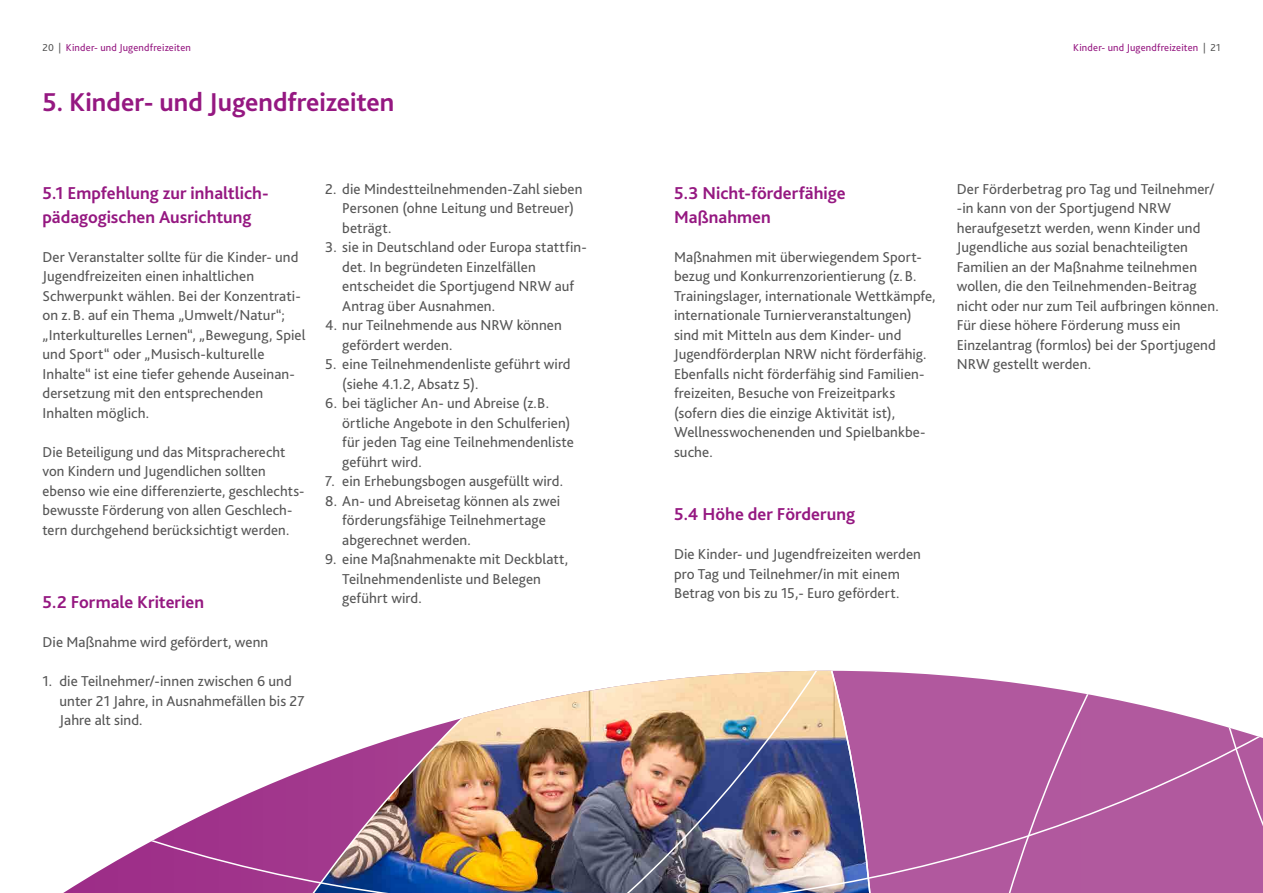
<style>
.page{position:relative;width:1263px;height:893px;background:#fff}
.page>*{position:absolute;margin:0;border:0;box-sizing:border-box;transform-origin:0 0}
.t1{font:700 27px "Bliss 2";color:#951881}
.t2{font:700 18px/24.3px "Bliss 2";color:#951881}
.t3{font:15px/19.5px "Bliss 2";letter-spacing:.005em;color:#565656}
.t4{font:10.5px "Bliss 2";letter-spacing:.015em;color:#951881}
.s1{color:#565656}
</style>
<div class="page">
<svg style="left:1052px;top:688px;width:114px;height:205px;background:#b663a4"></svg>
<svg style="left:1166px;top:711px;width:97px;height:182px;background:#b767a6"></svg>
<img style="left:63px;top:671px;width:989px;height:222px">
<p class="t4" style="left:43px;top:40px;width:150px"><span class="s1">20 |</span> Kinder- und Jugendfreizeiten</p>
<p class="t4" style="left:1073px;top:40px;width:149px">Kinder- und Jugendfreizeiten <span class="s1">| 21</span></p>
<h1 class="t1" style="left:43px;top:85px;width:353px">5. Kinder- und Jugendfreizeiten</h1>
<p class="t2" style="left:43px;top:180px;width:228px">5.1 Empfehlung zur inhaltlich&shy;pädagogischen Ausrichtung</p>
<p class="t3" style="left:43px;top:247px;width:264px">Der Veranstalter sollte für die Kinder- und Jugendfreizeiten einen inhaltlichen Schwerpunkt wählen. Bei der Konzentrati&shy;on z. B. auf ein Thema „Umwelt/Natur“; „Interkulturelles Lernen“, „Bewegung, Spiel und Sport“ oder „Musisch-kulturelle Inhalte“ ist eine tiefer gehende Auseinan&shy;dersetzung mit den entsprechenden Inhalten möglich.</p>
<p class="t3" style="left:43px;top:442px;width:263px">Die Beteiligung und das Mitspracherecht von Kindern und Jugendlichen sollten ebenso wie eine differenzierte, geschlechts&shy;bewusste Förderung von allen Geschlech&shy;tern durchgehend berücksichtigt werden.</p>
<p class="t2" style="left:43px;top:589px;width:163px">5.2 Formale Kriterien</p>
<p class="t3" style="left:43px;top:632px;width:227px">Die Maßnahme wird gefördert, wenn</p>
<p class="t3" style="left:60px;top:671px;width:246px;text-indent:-17px">1. die Teilnehmer/-innen zwischen 6 und unter 21 Jahre, in Ausnahmefällen bis 27<br>Jahre alt sind.</p>
<p class="t3" style="left:342px;top:179px;width:242px;text-indent:-17px">2. die Mindestteilnehmenden-Zahl sieben<br>Personen (ohne Leitung und Betreuer) beträgt.</p>
<p class="t3" style="left:342px;top:237px;width:246px;text-indent:-17px">3. sie in Deutschland oder Europa stattfin&shy;det. In begründeten Einzelfällen entscheidet die Sportjugend NRW auf Antrag über Ausnahmen.</p>
<p class="t3" style="left:342px;top:315px;width:221px;text-indent:-17px">4. nur Teilnehmende aus NRW können gefördert werden.</p>
<p class="t3" style="left:342px;top:354px;width:230px;text-indent:-17px">5. eine Teilnehmendenliste geführt wird (siehe 4.1.2, Absatz 5).</p>
<p class="t3" style="left:342px;top:393px;width:233px;text-indent:-17px">6. bei täglicher An- und Abreise (z.B. örtliche Angebote in den Schulferien) für jeden Tag eine Teilnehmendenliste geführt wird.</p>
<p class="t3" style="left:325px;top:471px;width:239px">7. ein Erhebungsbogen ausgefüllt wird.</p>
<p class="t3" style="left:342px;top:491px;width:220px;text-indent:-17px">8. An- und Abreisetag können als zwei förderungsfähige Teilnehmertage abgerechnet werden.</p>
<p class="t3" style="left:342px;top:549px;width:227px;text-indent:-17px">9. eine Maßnahmenakte mit Deckblatt,<br>Teilnehmendenliste und Belegen geführt wird.</p>
<p class="t2" style="left:674px;top:180px;width:173px">5.3 Nicht-förderfähige<br>Maßnahmen</p>
<p class="t3" style="left:674px;top:247px;width:263px">Maßnahmen mit überwiegendem Sport&shy;bezug und Konkurrenzorientierung (z. B.<br>Trainingslager, internationale Wettkämpfe, internationale Turnierveranstaltungen) sind mit Mitteln aus dem Kinder- und Jugendförderplan NRW nicht förderfähig.<br>Ebenfalls nicht förderfähig sind Familien&shy;freizeiten, Besuche von Freizeitparks (sofern dies die einzige Aktivität ist), Wellnesswochenenden und Spielbankbe&shy;suche.</p>
<p class="t2" style="left:674px;top:502px;width:183px">5.4 Höhe der Förderung</p>
<p class="t3" style="left:674px;top:545px;width:248px">Die Kinder- und Jugendfreizeiten werden pro Tag und Teilnehmer/in mit einem<br>Betrag von bis zu 15,- Euro gefördert.</p>
<p class="t3" style="left:957px;top:179px;width:263px">Der Förderbetrag pro Tag und Teilnehmer/ -in kann von der Sportjugend NRW heraufgesetzt werden, wenn Kinder und Jugendliche aus sozial benachteiligten Familien an der Maßnahme teilnehmen wollen, die den Teilnehmenden-Beitrag nicht oder nur zum Teil aufbringen können.<br>Für diese höhere Förderung muss ein Einzelantrag (formlos) bei der Sportjugend NRW gestellt werden.</p>
</div>
